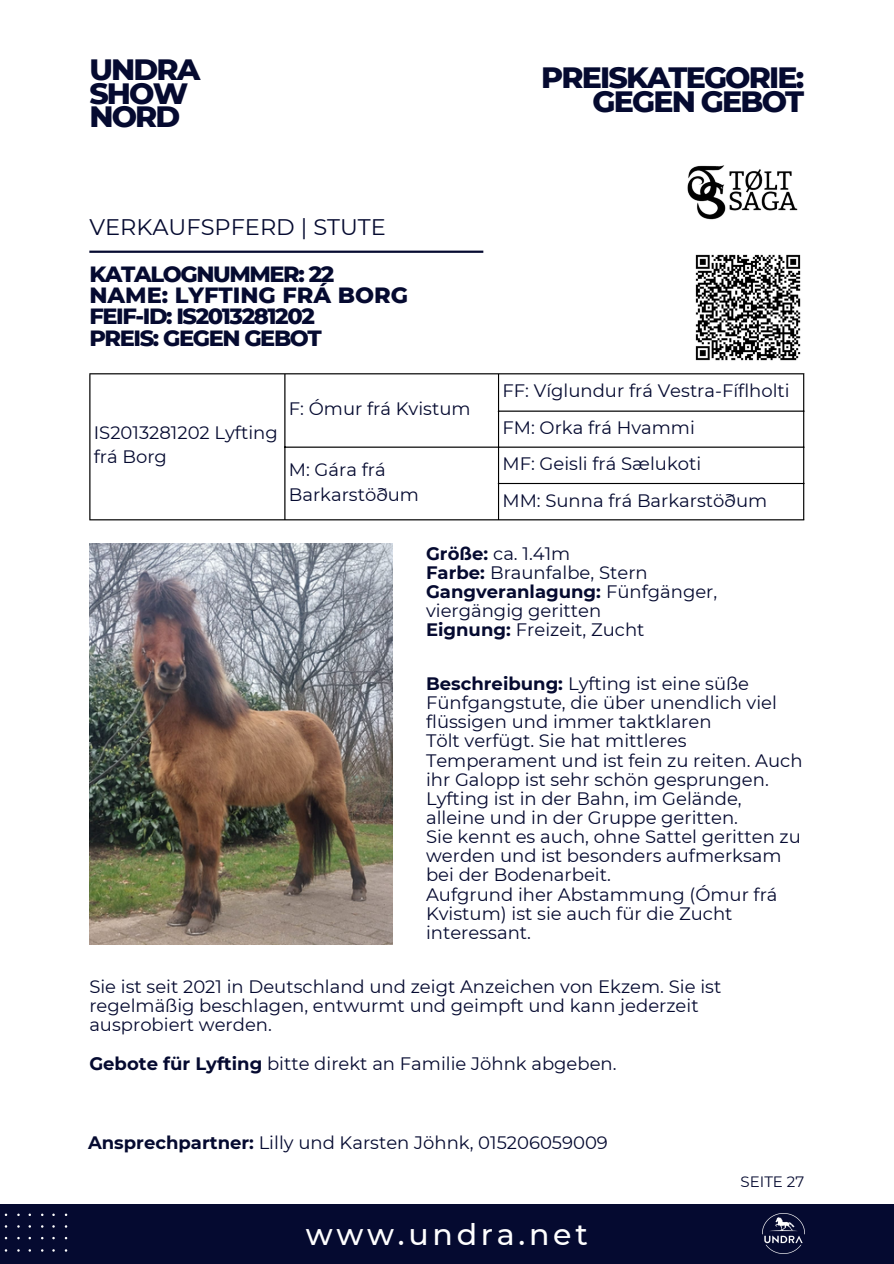
<style>
.page{position:relative;width:894px;height:1264px;background:#fff}
.page>*{position:absolute;margin:0;border:0;box-sizing:border-box;transform-origin:0 0}
.t1{font:800 30px/23.7px "Montserrat";letter-spacing:-.06em;color:#050a30}
.t2{font:500 30px "Montserrat";letter-spacing:.125em;color:#fff}
.t3{font:800 22.5px/21.3px "Montserrat";letter-spacing:-.06em;color:#050a30}
.t4{font:22.5px "Montserrat";color:#050a30}
.t5{font:18px/19.2px "Montserrat";color:#050a30}
.t6{font:15px "Montserrat";color:#050a30}
.s1{font-weight:700}
</style>
<div class="page">
<div style="left:0;top:1204px;width:893px;height:59px;background:#050a30"></div>
<img style="left:762px;top:1213px;width:42px;height:40px">
<svg style="left:4px;top:1213px;width:63px;height:38px"></svg>
<hr style="left:89px;top:250px;width:394px;height:3px;background:#050a30">
<hr style="left:89px;top:374px;width:1px;height:145px;background:#000">
<hr style="left:284px;top:374px;width:1px;height:145px;background:#000">
<hr style="left:498px;top:374px;width:1px;height:145px;background:#000">
<hr style="left:802px;top:374px;width:2px;height:145px;background:#000">
<hr style="left:89px;top:373px;width:715px;height:1px;background:#000">
<hr style="left:498px;top:410px;width:306px;height:1px;background:#000">
<hr style="left:284px;top:446px;width:520px;height:1px;background:#000">
<hr style="left:498px;top:483px;width:306px;height:1px;background:#000">
<hr style="left:89px;top:519px;width:715px;height:1px;background:#000">
<img style="left:89px;top:543px;width:303px;height:401px">
<img style="left:687px;top:165px;width:111px;height:55px">
<img style="left:695px;top:254px;width:106px;height:107px">
<p class="t1" style="left:89px;top:57px;width:112px">UNDRA<br>SHOW<br>NORD</p>
<p class="t4" style="left:89px;top:213px;width:298px">VERKAUFSPFERD | STUTE</p>
<h5 class="t3" style="left:89px;top:263px;width:320px">KATALOGNUMMER: 22<br>NAME: LYFTING FRÁ BORG<br>FEIF-ID: IS2013281202<br>PREIS: GEGEN GEBOT</h5>
<p class="t1" style="left:541px;top:66px;width:264px">PREISKATEGORIE:</p>
<h5 class="t1" style="left:592px;top:89px;width:213px">GEGEN GEBOT</h5>
<h1 class="t5" style="left:94px;top:420px;width:185px;line-height:24.8px">IS2013281202 Lyfting frá Borg</h1>
<p class="t5" style="left:289px;top:399px;width:183px">F: Ómur frá Kvistum</p>
<h4 class="t5" style="left:502px;top:381px;width:289px">FF: Víglundur frá Vestra-Fíflholti</h4>
<p class="t5" style="left:502px;top:418px;width:194px">FM: Orka frá Hvammi</p>
<h3 class="t5" style="left:289px;top:457px;width:132px;line-height:24.8px">M: Gára frá<br>Barkarstöðum</h3>
<p class="t5" style="left:502px;top:454px;width:200px">MF: Geisli frá Sælukoti</p>
<p class="t5" style="left:502px;top:490px;width:266px">MM: Sunna frá Barkarstöðum</p>
<p class="t5" style="left:426px;top:543px;width:292px"><span class="s1">Größe:</span> ca. 1.41m<br><span class="s1">Farbe:</span> Braunfalbe, Stern<br><span class="s1">Gangveranlagung:</span> Fünfgänger, viergängig geritten<br><span class="s1">Eignung:</span> Freizeit, Zucht</p>
<h5 class="t5" style="left:426px;top:674px;width:378px"><span class="s1">Beschreibung:</span> Lyfting ist eine süße Fünfgangstute, die über unendlich viel flüssigen und immer taktklaren<br>Tölt verfügt. Sie hat mittleres Temperament und ist fein zu reiten. Auch ihr Galopp ist sehr schön gesprungen.<br>Lyfting ist in der Bahn, im Gelände, alleine und in der Gruppe geritten.<br>Sie kennt es auch, ohne Sattel geritten zu werden und ist besonders aufmerksam bei der Bodenarbeit.<br>Aufgrund iher Abstammung (Ómur frá Kvistum) ist sie auch für die Zucht interessant.</h5>
<h5 class="t5" style="left:89px;top:977px;width:633px">Sie ist seit 2021 in Deutschland und zeigt Anzeichen von Ekzem. Sie ist regelmäßig beschlagen, entwurmt und geimpft und kann jederzeit ausprobiert werden.</h5>
<p class="t5" style="left:89px;top:1053px;width:528px"><span class="s1">Gebote für Lyfting</span> bitte direkt an Familie Jöhnk abgeben.</p>
<h5 class="t5" style="left:88px;top:1132px;width:521px"><span class="s1">Ansprechpartner:</span> Lilly und Karsten Jöhnk, 015206059009</h5>
<p class="t2" style="left:306px;top:1215px;width:283px">www.undra.net</p>
<p class="t6" style="left:740px;top:1172px;width:65px">SEITE 27</p>
</div>
